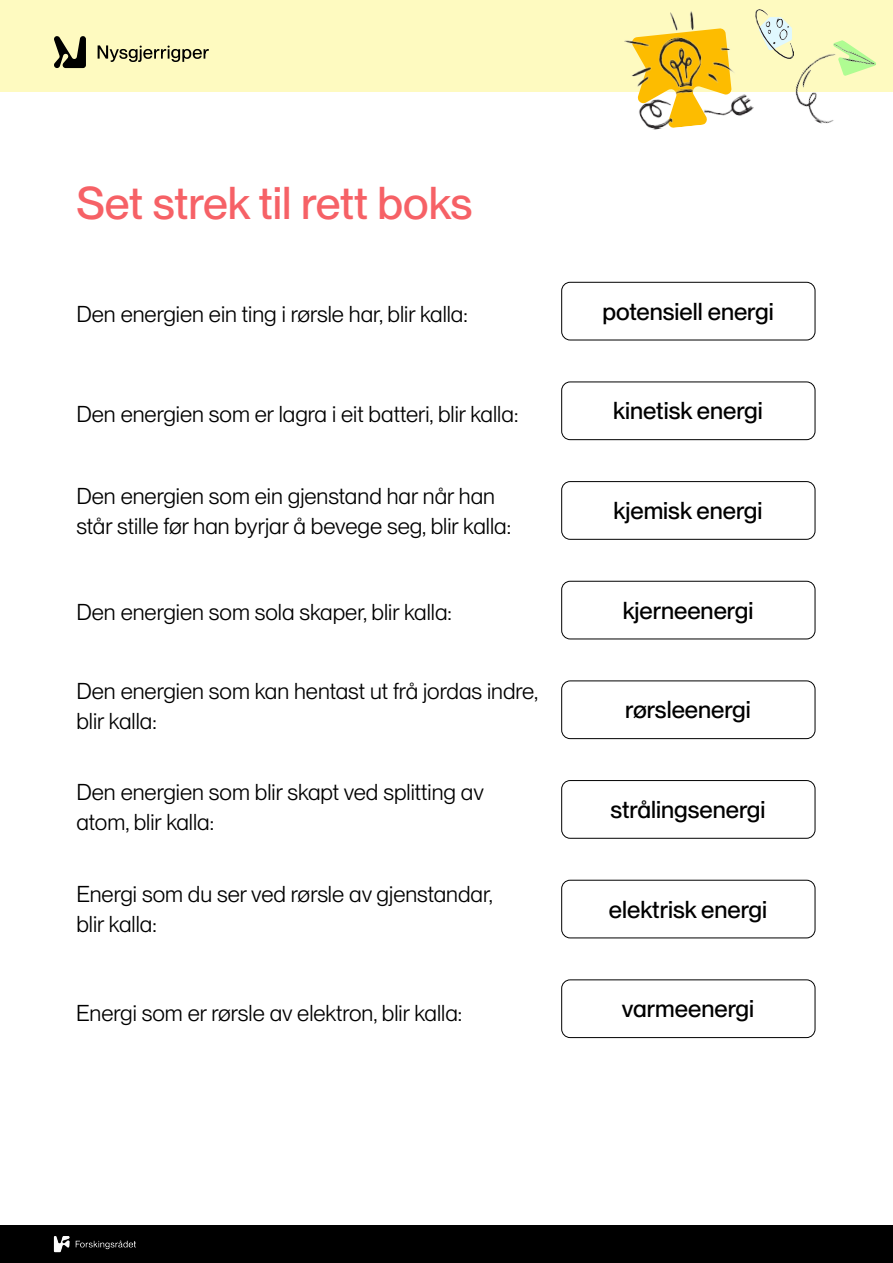
<style>
.page{position:relative;width:893px;height:1263px;background:#fff}
.page>*{position:absolute;margin:0;border:0;box-sizing:border-box;transform-origin:0 0}
.Tittel{font:500 45px "PP Neue Montreal";color:#f66166}
.Ingress{font:500 24px "PP Neue Montreal";color:#000}
.Ingress-2{font:22.5px "PP Neue Montreal";color:#000}
</style>
<div class="page">
<div style="left:0;top:0;width:893px;height:91px;background:#fefac0"></div>
<div style="left:0;top:1225px;width:893px;height:38px;background:#000"></div>
<img style="left:622px;top:11px;width:133px;height:119px">
<img style="left:756px;top:10px;width:36px;height:49px">
<img style="left:786px;top:37px;width:90px;height:87px">
<svg style="left:98px;top:45px;width:111px;height:17px"></svg>
<svg style="left:54px;top:36px;width:32px;height:32px"></svg>
<img style="left:53px;top:1236px;width:83px;height:16px">
<div style="left:561px;top:282px;width:254px;height:58px;border:1px solid #000;border-radius:9px"></div>
<div style="left:561px;top:382px;width:254px;height:58px;border:1px solid #000;border-radius:9px"></div>
<div style="left:561px;top:481px;width:254px;height:59px;border:1px solid #000;border-radius:9px"></div>
<div style="left:561px;top:581px;width:254px;height:58px;border:1px solid #000;border-radius:9px"></div>
<div style="left:561px;top:680px;width:254px;height:59px;border:1px solid #000;border-radius:9px"></div>
<div style="left:561px;top:780px;width:254px;height:59px;border:1px solid #000;border-radius:9px"></div>
<div style="left:561px;top:880px;width:254px;height:58px;border:1px solid #000;border-radius:9px"></div>
<div style="left:561px;top:979px;width:254px;height:59px;border:1px solid #000;border-radius:9px"></div>
<h1 class="Tittel" style="left:77px;top:177px;width:397px">Set strek til rett boks</h1>
<p class="Ingress-2" style="left:76px;top:301px;width:393px">Den energien ein ting i rørsle har, blir kalla:</p>
<p class="Ingress" style="left:602px;top:297px;width:173px">potensiell energi</p>
<p class="Ingress-2" style="left:76px;top:400px;width:443px">Den energien som er lagra i eit batteri, blir kalla:</p>
<p class="Ingress" style="left:613px;top:397px;width:151px">kinetisk energi</p>
<p class="Ingress-2" style="left:76px;top:482px;width:420px">Den energien som ein gjenstand har når han</p>
<p class="Ingress-2" style="left:76px;top:512px;width:436px">står stille før han byrjar å bevege seg, blir kalla:</p>
<p class="Ingress" style="left:614px;top:496px;width:150px">kjemisk energi</p>
<p class="Ingress-2" style="left:76px;top:599px;width:377px">Den energien som sola skaper, blir kalla:</p>
<p class="Ingress" style="left:623px;top:596px;width:132px">kjerneenergi</p>
<p class="Ingress-2" style="left:76px;top:678px;width:463px">Den energien som kan hentast ut frå jordas indre,</p>
<p class="Ingress-2" style="left:76px;top:708px;width:82px">blir kalla:</p>
<p class="Ingress" style="left:625px;top:696px;width:127px">rørsleenergi</p>
<p class="Ingress-2" style="left:76px;top:779px;width:409px">Den energien som blir skapt ved splitting av</p>
<p class="Ingress-2" style="left:76px;top:809px;width:139px">atom, blir kalla:</p>
<p class="Ingress-2" style="left:76px;top:881px;width:418px">Energi som du ser ved rørsle av gjenstandar,</p>
<p class="Ingress-2" style="left:76px;top:911px;width:82px">blir kalla:</p>
<p class="Ingress" style="left:611px;top:795px;width:156px">strålingsenergi</p>
<p class="Ingress" style="left:609px;top:895px;width:160px">elektrisk energi</p>
<p class="Ingress-2" style="left:76px;top:999px;width:387px">Energi som er rørsle av elektron, blir kalla:</p>
<p class="Ingress" style="left:622px;top:994px;width:134px">varmeenergi</p>
</div>
